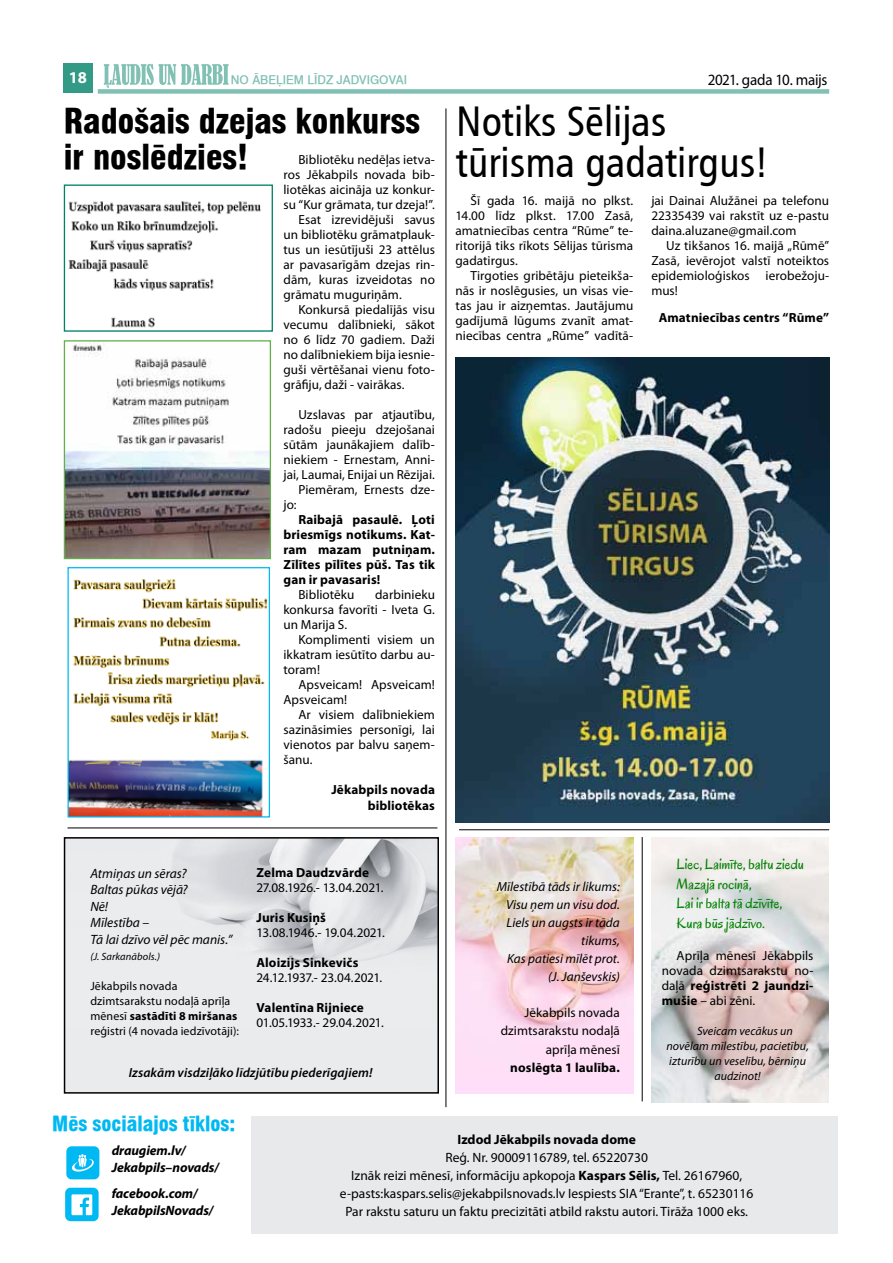
<style>
.page{position:relative;width:893px;height:1263px;background:#fff}
.page>*{position:absolute;margin:0;border:0;box-sizing:border-box;transform-origin:0 0}
.t1{font:42px/40.5px "Humanist 777 TL Roman Condensed B";color:#000}
.t2{font:900 condensed 33px/36px "Swiss 721 TL";color:#000}
.t3{font:900 condensed 20.1px "Swiss 721 TL";color:#00b9f3}
.t4{font:700 16.5px "Myriad Pro";color:#fff}
.t5{font:15.75px "Myriad Pro";letter-spacing:-.02em;color:#000;scale:.95 1}
.t6{font:15px/19.5px "Oregano";letter-spacing:.015em;color:#008000}
.t7{font:italic 700 13.65px/17px "Myriad Pro";letter-spacing:-.01em;color:#000}
.t8{font:13.5px/18px "Myriad Pro";color:#000;text-align:center}
.t9{font:italic 13.5px/16.5px "Myriad Pro";color:#000}
.t10{font:700 13.5px "Myriad Pro";color:#000}
.t11{font:13.2px/15px "Myriad Pro";letter-spacing:.005em;color:#000;text-align:justify}
.t12{font:700 13.2px/15px "Myriad Pro";letter-spacing:.01em;color:#000;text-align:justify}
.t13{font:italic 13.2px/18px "Myriad Pro";color:#000;text-align:right}
.t14{font:13.2px "Myriad Pro";letter-spacing:-.02em;color:#000}
.t15{font:italic 600 13.2px "Myriad Pro";letter-spacing:.01em;color:#000}
.t16{font:13.2px "Myriad Pro";letter-spacing:-.015em;color:#000}
.t17{font:12px/15px "Myriad Pro";letter-spacing:.01em;color:#000}
.t18{font:italic 12px "Myriad Pro";letter-spacing:.005em;color:#000}
.t19{font:500 12px "Swiss 721 TL";color:#80c1b3}
.t20{font:italic 10.5px "Myriad Pro";letter-spacing:.01em;color:#000}
.s1{font-weight:700}
</style>
<div class="page">
<div style="left:98px;top:89px;width:731px;height:5px;background:#80c1b3"></div>
<div style="left:64px;top:64px;width:29px;height:29px;background:#339b85"></div>
<svg style="left:104px;top:64px;width:125px;height:24px"></svg>
<img style="left:67px;top:840px;width:369px;height:251px">
<div style="left:64px;top:837px;width:375px;height:257px;border:2px solid #000"></div>
<div style="left:251px;top:1116px;width:586px;height:117px;background:#e8e9eb"></div>
<div style="left:65px;top:1188px;width:34px;height:33px;background:#00b9f3;border-radius:5px"></div>
<svg style="left:71px;top:1194px;width:21px;height:21px"></svg>
<div style="left:66px;top:1146px;width:33px;height:33px;background:#00b9f3;border-radius:5px"></div>
<svg style="left:72px;top:1154px;width:22px;height:18px"></svg>
<img style="left:651px;top:837px;width:177px;height:266px">
<img style="left:455px;top:837px;width:178px;height:257px">
<img style="left:66px;top:342px;width:203px;height:215px">
<div style="left:64px;top:340px;width:207px;height:219px;border:1px solid #63b048"></div>
<img style="left:70px;top:579px;width:198px;height:236px">
<div style="left:68px;top:567px;width:202px;height:250px;border:1px solid #00b9f3"></div>
<img style="left:68px;top:201px;width:193px;height:127px">
<div style="left:64px;top:184px;width:209px;height:148px;border:1px solid #008266"></div>
<img style="left:455px;top:358px;width:374px;height:464px">
<hr style="left:446px;top:108px;width:1px;height:999px;background:#000">
<hr style="left:68px;top:828px;width:369px;height:1px;background:#000">
<hr style="left:459px;top:829px;width:370px;height:1px;background:#000">
<hr style="left:642px;top:837px;width:1px;height:264px;background:#000">
<p class="t4" style="left:69px;top:67px;width:20px">18</p>
<p class="t19" style="left:231px;top:73px;width:178px">NO ĀBEĻIEM LĪDZ JADVIGOVAI</p>
<p class="t5" style="left:708px;top:70px;width:127px">2021. gada 10. maijs</p>
<h2 class="t2" style="left:64px;top:103px;width:358px">Radošais dzejas konkurss ir noslēdzies!</h2>
<h1 class="t1" style="left:456px;top:101px;width:313px">Notiks Sēlijas tūrisma gadatirgus!</h1>
<p class="t11" style="left:455px;top:193px;width:179px;text-indent:15px">Šī gada 16. maijā no plkst.<br>14.00 līdz plkst. 17.00 Zasā, amatniecības centra “Rūme” te&shy;ritorijā tiks rīkots Sēlijas tūrisma gadatirgus.</p>
<p class="t11" style="left:455px;top:268px;width:179px;text-indent:15px">Tirgoties gribētāju pieteikša&shy;nās ir noslēgusies, un visas vie&shy;tas jau ir aizņemtas. Jautājumu gadījumā lūgums zvanīt amat&shy;niecības centra „Rūme” vadītā-</p>
<p class="t11" style="left:298px;top:152px;width:138px">Bibliotēku nedēļas ietva-</p>
<p class="t11" style="left:283px;top:167px;width:153px">ros Jēkabpils novada bib-</p>
<p class="t11" style="left:283px;top:182px;width:153px">liotēkas aicināja uz konkur-</p>
<p class="t11" style="left:283px;top:197px;width:153px">su “Kur grāmata, tur dzeja!”.</p>
<p class="t11" style="left:298px;top:212px;width:138px">Esat izrevidējuši savus</p>
<p class="t11" style="left:283px;top:227px;width:153px">un bibliotēku grāmatplauk-</p>
<p class="t11" style="left:283px;top:242px;width:153px">tus un iesūtījuši 23 attēlus</p>
<p class="t11" style="left:283px;top:257px;width:153px">ar pavasarīgām dzejas rin-</p>
<p class="t11" style="left:283px;top:272px;width:153px">dām, kuras izveidotas no</p>
<p class="t11" style="left:283px;top:287px;width:120px">grāmatu muguriņām.</p>
<p class="t11" style="left:298px;top:302px;width:138px">Konkursā piedalījās visu</p>
<p class="t11" style="left:283px;top:317px;width:153px">vecumu dalībnieki, sākot</p>
<p class="t11" style="left:283px;top:332px;width:153px">no 6 līdz 70 gadiem. Daži</p>
<p class="t11" style="left:283px;top:347px;width:153px">no dalībniekiem bija iesnie-</p>
<p class="t11" style="left:283px;top:362px;width:153px">guši vērtēšanai vienu foto-</p>
<p class="t11" style="left:283px;top:377px;width:123px">grāfiju, daži - vairākas.</p>
<p class="t11" style="left:298px;top:407px;width:138px">Uzslavas par atjautību,</p>
<p class="t11" style="left:283px;top:422px;width:153px">radošu pieeju dzejošanai</p>
<p class="t11" style="left:283px;top:437px;width:153px">sūtām jaunākajiem dalīb-</p>
<p class="t11" style="left:283px;top:452px;width:153px">niekiem - Ernestam, Anni-</p>
<p class="t11" style="left:283px;top:467px;width:153px">jai, Laumai, Enijai un Rēzijai.</p>
<p class="t11" style="left:298px;top:482px;width:138px">Piemēram, Ernests dze-</p>
<p class="t11" style="left:283px;top:497px;width:15px">jo:</p>
<p class="t12" style="left:283px;top:512px;width:153px;text-indent:15px">Raibajā pasaulē. Ļoti briesmīgs notikums. Kat&shy;ram mazam putniņam.<br>Zīlītes pīlītes pūš. Tas tik gan ir pavasaris!</p>
<p class="t11" style="left:298px;top:587px;width:58px">Bibliotēku</p>
<p class="t11" style="left:651px;top:193px;width:179px">jai Dainai Alužānei pa telefonu 22335439 vai rakstīt uz e-pastu daina.aluzane@gmail.com</p>
<p class="t11" style="left:651px;top:238px;width:179px;text-indent:15px">Uz tikšanos 16. maijā „Rūmē” Zasā, ievērojot valstī noteiktos epidemioloģiskos ierobežoju&shy;mus!</p>
<p class="t12" style="left:659px;top:309px;width:172px">Amatniecības centrs “Rūme”</p>
<p class="t11" style="left:283px;top:587px;width:153px;text-indent:92px">darbinieku konkursa favorīti - Iveta G. un Marija S.</p>
<p class="t11" style="left:283px;top:632px;width:153px;text-indent:15px">Komplimenti visiem un ikkatram iesūtīto darbu au&shy;toram!</p>
<p class="t11" style="left:283px;top:677px;width:153px;text-indent:15px">Apsveicam! Apsveicam!<br>Apsveicam!</p>
<p class="t11" style="left:283px;top:707px;width:153px;text-indent:15px">Ar visiem dalībniekiem sazināsimies personīgi, lai vienotos par balvu saņem&shy;šanu.</p>
<p class="t12" style="left:331px;top:781px;width:105px;line-height:15.8px;text-align:right">Jēkabpils novada bibliotēkas</p>
<p class="t12" style="left:256px;top:865px;width:114px">Zelma Daudzvārde</p>
<p class="t14" style="left:256px;top:880px;width:129px">27.08.1926.- 13.04.2021.</p>
<p class="t12" style="left:256px;top:910px;width:71px">Juris Kusiņš</p>
<p class="t14" style="left:256px;top:925px;width:130px">13.08.1946.- 19.04.2021.</p>
<p class="t12" style="left:256px;top:955px;width:103px">Aloizijs Sinkevičs</p>
<p class="t14" style="left:256px;top:970px;width:127px">24.12.1937.- 23.04.2021.</p>
<p class="t12" style="left:256px;top:1000px;width:109px">Valentīna Rijniece</p>
<p class="t16" style="left:256px;top:1015px;width:129px">01.05.1933.- 29.04.2021.</p>
<p class="t15" style="left:129px;top:1064px;width:245px">Izsakām visdziļāko līdzjūtību piederīgajiem!</p>
<p class="t9" style="left:90px;top:865px;width:143px">Atmiņas un sēras?<br>Baltas pūkas vējā?<br>Nē!<br>Mīlestība –<br>Tā lai dzīvo vēl pēc manis.”</p>
<p class="t20" style="left:90px;top:950px;width:71px">(J. Sarkanābols.)</p>
<p class="t17" style="left:90px;top:979px;width:150px">Jēkabpils novada dzimtsarakstu nodaļā aprīļa mēnesī <span class="s1">sastādīti 8 miršanas </span>reģistri (4 novada iedzīvotāji):</p>
<p class="t13" style="left:497px;top:878px;width:125px">Mīlestībā tāds ir likums:<br>Visu ņem un visu dod.<br>Liels un augsts ir tāda tikums,<br>Kas patiesi mīlēt prot. (J. Janševskis)</p>
<p class="t11" style="left:501px;top:1004px;width:121px;line-height:18px;text-align:right">Jēkabpils novada dzimtsarakstu nodaļā aprīļa mēnesī</p>
<p class="t12" style="left:510px;top:1059px;width:111px">noslēgta 1 laulība.</p>
<p class="t6" style="left:677px;top:854px;width:129px">Liec, Laimīte, baltu ziedu<br>Mazajā rociņā,<br>Lai ir balta tā dzīvīte,<br>Kura būs jādzīvo.</p>
<p class="t11" style="left:662px;top:947px;width:153px;text-indent:15px">Aprīļa mēnesī Jēkabpils novada dzimtsarakstu no&shy;daļā <span class="s1">reģistrēti 2 jaundzi&shy;mušie</span> – abi zēni.</p>
<p class="t18" style="left:697px;top:1023px;width:97px">Sveicam vecākus un</p>
<p class="t18" style="left:666px;top:1038px;width:144px">novēlam mīlestību, pacietību,</p>
<p class="t18" style="left:669px;top:1053px;width:138px">izturību un veselību, bērniņu</p>
<p class="t18" style="left:714px;top:1068px;width:48px">audzinot!</p>
<h3 class="t3" style="left:52px;top:1112px;width:185px">Mēs sociālajos tīklos:</h3>
<p class="t7" style="left:112px;top:1142px;width:109px">draugiem.lv/<br>Jekabpils–novads/</p>
<p class="t7" style="left:112px;top:1185px;width:103px">facebook.com/<br>JekabpilsNovads/</p>
<p class="t10" style="left:457px;top:1130px;width:180px">Izdod Jēkabpils novada dome</p>
<p class="t8" style="left:340px;top:1148px;width:415px">Reģ. Nr. 90009116789, tel. 65220730<br>Iznāk reizi mēnesī, informāciju apkopoja <span class="s1">Kaspars Sēlis,</span> Tel. 26167960, e-pasts:kaspars.selis@jekabpilsnovads.lv Iespiests SIA “Erante”, t. 65230116<br>Par rakstu saturu un faktu precizitāti atbild rakstu autori. Tirāža 1000 eks.</p>
</div>
